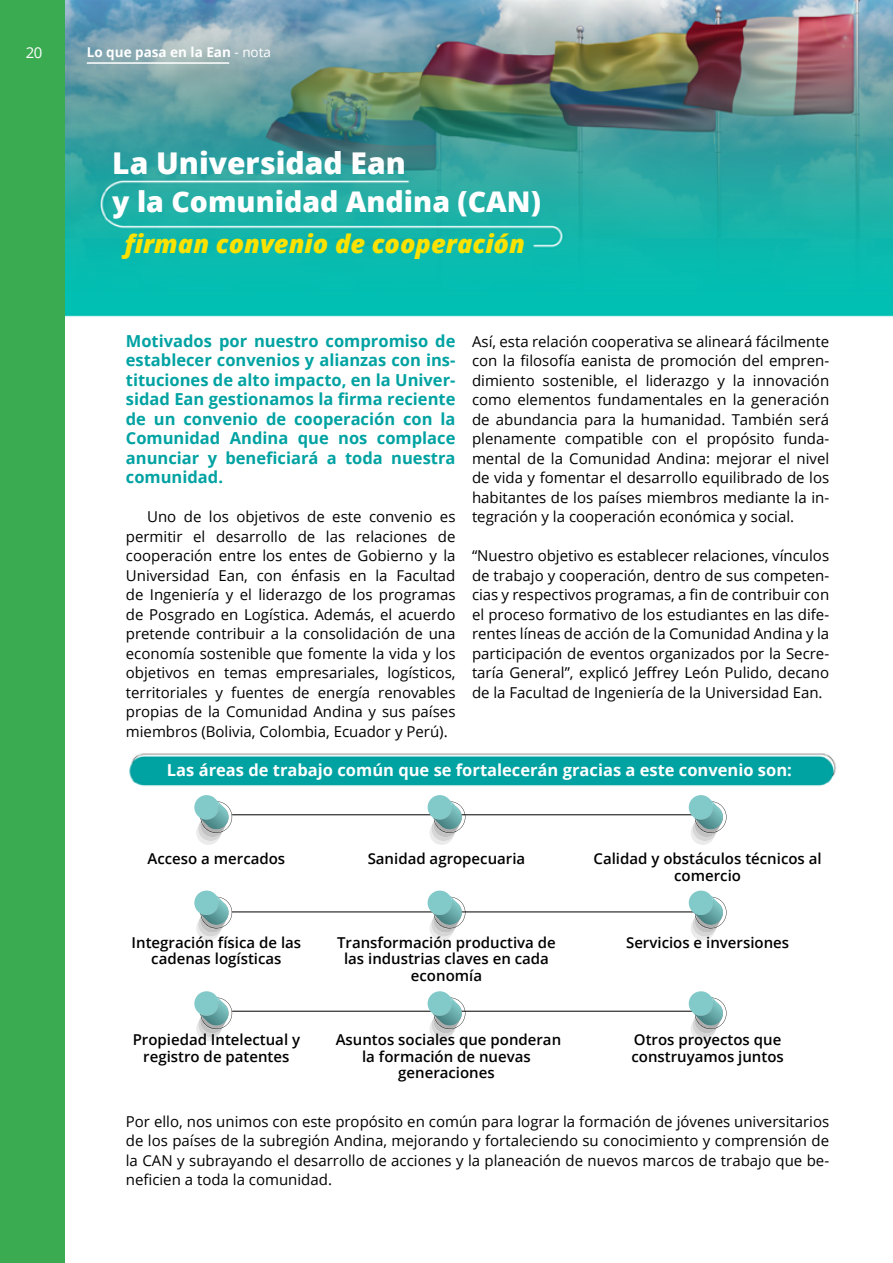
<style>
.page{position:relative;width:893px;height:1263px;background:#fff}
.page>*{position:absolute;margin:0;border:0;box-sizing:border-box;transform-origin:0 0}
.t1{font:800 30px "Open Sans";color:#fff}
.t2{font:800 28.5px "Open Sans";color:#fff}
.t3{font:italic 800 25.5px "Open Sans";color:#fbe200}
.t4{font:700 16.5px/19.5px "Open Sans";color:#00a2a2;text-align:justify}
.t5{font:700 16.5px "Open Sans";color:#fff}
.t6{font:15px/19.5px "Open Sans";color:#000;text-align:justify}
.t7{font:600 15px/16.5px "Open Sans";color:#000;text-align:center}
.t8{font:15px "Open Sans";color:#fff}
.t9{font:700 13.5px "Open Sans";color:#fff}
.s1{font-weight:400}
</style>
<div class="page">
<img style="left:65px;top:0;width:828px;height:1017px">
<hr style="left:232px;top:814px;width:464px;height:1px;background:#000">
<hr style="left:232px;top:912px;width:464px;height:1px;background:#000">
<hr style="left:232px;top:1011px;width:464px;height:1px;background:#000">
<div style="left:0;top:0;width:65px;height:1263px;background:#3bab52"></div>
<svg style="left:194px;top:795px;width:38px;height:54px"></svg>
<svg style="left:194px;top:890px;width:38px;height:54px"></svg>
<svg style="left:194px;top:991px;width:38px;height:50px"></svg>
<svg style="left:428px;top:795px;width:37px;height:54px"></svg>
<svg style="left:428px;top:890px;width:37px;height:54px"></svg>
<svg style="left:428px;top:991px;width:37px;height:50px"></svg>
<svg style="left:689px;top:795px;width:37px;height:54px"></svg>
<svg style="left:689px;top:890px;width:37px;height:54px"></svg>
<svg style="left:689px;top:991px;width:37px;height:50px"></svg>
<hr style="left:87px;top:62px;width:142px;height:2px;background:#fff">
<p class="t8" style="left:26px;top:42px;width:18px">20</p>
<p class="t9" style="left:87px;top:43px;width:186px">Lo que pasa en la Ean <span class="s1">- nota</span></p>
<h1 class="t1" style="left:112px;top:140px;width:295px">La Universidad Ean</h1>
<h2 class="t2" style="left:112px;top:180px;width:430px">y la Comunidad Andina (CAN)</h2>
<h3 class="t3" style="left:124px;top:225px;width:402px">firman convenio de cooperación</h3>
<p class="t4" style="left:126px;top:330px;width:331px">Motivados por nuestro compromiso de establecer convenios y alianzas con ins&shy;tituciones de alto impacto, en la Univer&shy;sidad Ean gestionamos la firma reciente de un convenio de cooperación con la Comunidad Andina que nos complace anunciar y beneficiará a toda nuestra comunidad.</p>
<p class="t6" style="left:126px;top:506px;width:331px;text-indent:21px">Uno de los objetivos de este convenio es permitir el desarrollo de las relaciones de cooperación entre los entes de Gobierno y la Universidad Ean, con énfasis en la Facultad de Ingeniería y el liderazgo de los programas de Posgrado en Logística. Además, el acuerdo pretende contribuir a la consolidación de una economía sostenible que fomente la vida y los objetivos en temas empresariales, logísticos, territoriales y fuentes de energía renovables propias de la Comunidad Andina y sus países miembros (Bolivia, Colombia, Ecuador y Perú).</p>
<p class="t6" style="left:472px;top:331px;width:359px">Así, esta relación cooperativa se alineará fácilmente con la filosofía eanista de promoción del empren&shy;dimiento sostenible, el liderazgo y la innovación como elementos fundamentales en la generación de abundancia para la humanidad. También será plenamente compatible con el propósito funda&shy;mental de la Comunidad Andina: mejorar el nivel de vida y fomentar el desarrollo equilibrado de los habitantes de los países miembros mediante la in&shy;tegración y la cooperación económica y social.</p>
<p class="t6" style="left:472px;top:545px;width:359px">“Nuestro objetivo es establecer relaciones, vínculos de trabajo y cooperación, dentro de sus competen&shy;cias y respectivos programas, a fin de contribuir con el proceso formativo de los estudiantes en las dife&shy;rentes líneas de acción de la Comunidad Andina y la participación de eventos organizados por la Secre&shy;taría General”, explicó Jeffrey León Pulido, decano de la Facultad de Ingeniería de la Universidad Ean.</p>
<p class="t5" style="left:167px;top:759px;width:626px">Las áreas de trabajo común que se fortalecerán gracias a este convenio son:</p>
<p class="t7" style="left:147px;top:850px;width:139px">Acceso a mercados</p>
<p class="t7" style="left:368px;top:850px;width:159px">Sanidad agropecuaria</p>
<p class="t7" style="left:594px;top:850px;width:230px">Calidad y obstáculos técnicos al comercio</p>
<p class="t7" style="left:132px;top:934px;width:171px">Integración física de las cadenas logísticas</p>
<p class="t7" style="left:337px;top:934px;width:220px">Transformación productiva de las industrias claves en cada economía</p>
<p class="t7" style="left:626px;top:934px;width:165px">Servicios e inversiones</p>
<p class="t7" style="left:133px;top:1031px;width:169px">Propiedad Intelectual y registro de patentes</p>
<p class="t7" style="left:336px;top:1031px;width:227px">Asuntos sociales que ponderan la formación de nuevas generaciones</p>
<p class="t7" style="left:631px;top:1031px;width:154px;text-align:left">Otros proyectos que construyamos juntos</p>
<p class="t6" style="left:126px;top:1111px;width:705px">Por ello, nos unimos con este propósito en común para lograr la formación de jóvenes universitarios de los países de la subregión Andina, mejorando y fortaleciendo su conocimiento y comprensión de la CAN y subrayando el desarrollo de acciones y la planeación de nuevos marcos de trabajo que be&shy;neficien a toda la comunidad.</p>
</div>
